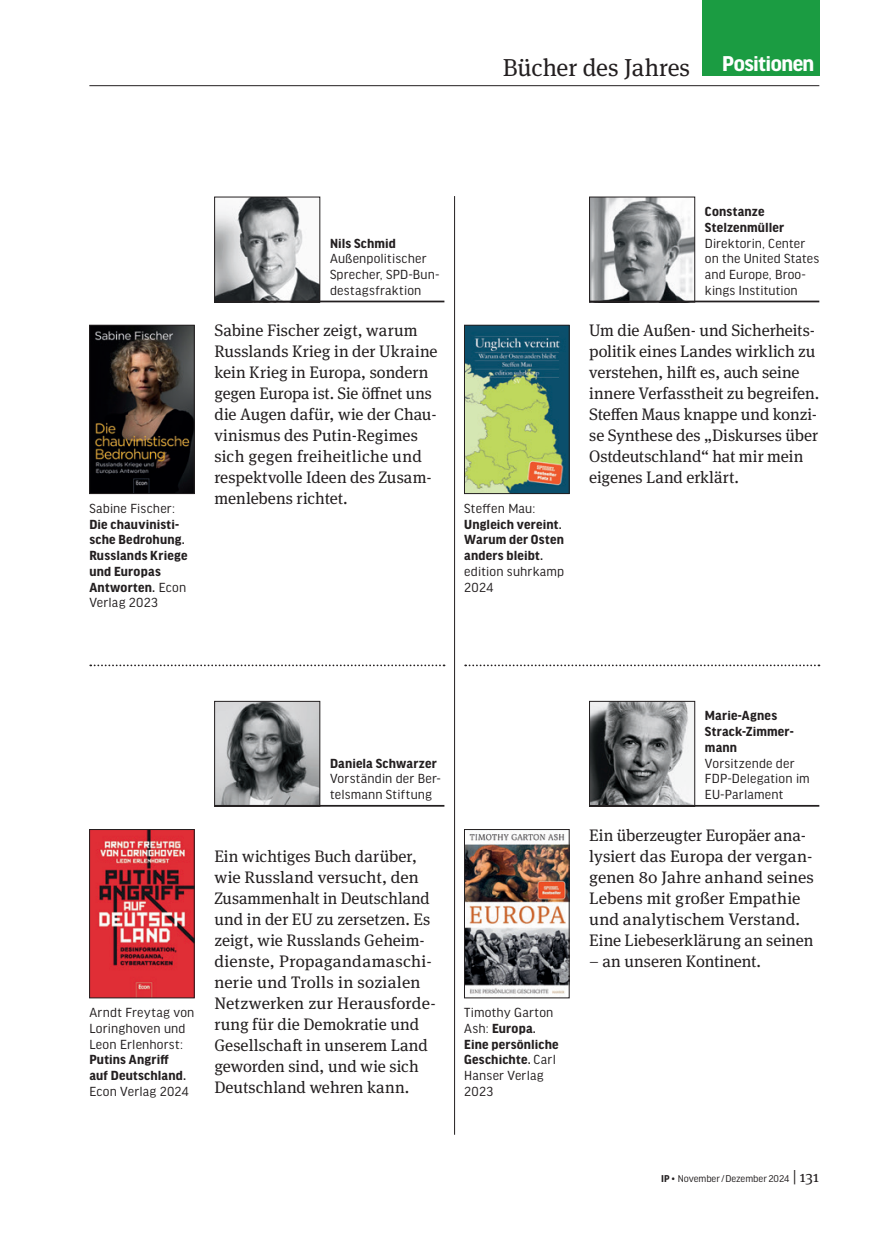
<style>
.page{position:relative;width:869px;height:1241px;background:#fff}
.page>*{position:absolute;margin:0;border:0;box-sizing:border-box;transform-origin:0 0}
.t1{font:24.5px "Meta Serif Pro";letter-spacing:-.005em;color:#231f20}
.t2{font:700 22.75px "Good Headline Pro";letter-spacing:-.025em;color:#fff}
.t3{font:16.62px/21px "Meta Serif Pro";color:#231f20}
.t4{font:14px/15.8px "Good Headline Pro";letter-spacing:.015em;color:#231f20}
.t5{font:700 14px/15.8px "Good Headline Pro";letter-spacing:.015em;color:#231f20}
.t6{font:10.5px "Good Headline Pro";color:#231f20}
.s1{font-weight:400}
.s2{font-weight:700}
.s3{font-family:"Meta Serif Pro";font-size:15.75px}
</style>
<div class="page">
<hr style="left:89px;top:85px;width:730px;height:1px;background:#231f20">
<div style="left:701px;top:0;width:118px;height:76px;background:#1b9c42"></div>
<hr style="left:454px;top:196px;width:1px;height:938px;background:#231f20">
<svg style="left:90px;top:664px;width:354px;height:2px"></svg>
<svg style="left:465px;top:664px;width:354px;height:2px"></svg>
<img style="left:91px;top:831px;width:101px;height:164px">
<div style="left:89px;top:829px;width:105px;height:168px;border:1px solid #231f20"></div>
<img style="left:216px;top:703px;width:102px;height:101px">
<div style="left:214px;top:701px;width:106px;height:105px;border:1px solid #231f20"></div>
<hr style="left:214px;top:804px;width:230px;height:2px;background:#231f20">
<img style="left:466px;top:327px;width:101px;height:164px">
<div style="left:464px;top:325px;width:105px;height:168px;border:1px solid #231f20"></div>
<img style="left:591px;top:199px;width:101px;height:101px">
<div style="left:589px;top:197px;width:105px;height:105px;border:1px solid #231f20"></div>
<hr style="left:589px;top:300px;width:230px;height:2px;background:#231f20">
<img style="left:466px;top:833px;width:101px;height:161px">
<div style="left:464px;top:829px;width:105px;height:168px;border:1px solid #231f20"></div>
<img style="left:591px;top:703px;width:101px;height:101px">
<div style="left:589px;top:701px;width:105px;height:105px;border:1px solid #231f20"></div>
<hr style="left:589px;top:804px;width:230px;height:2px;background:#231f20">
<img style="left:91px;top:327px;width:101px;height:164px">
<div style="left:89px;top:325px;width:105px;height:168px;border:1px solid #231f20"></div>
<img style="left:216px;top:199px;width:102px;height:101px">
<div style="left:214px;top:197px;width:106px;height:105px;border:1px solid #231f20"></div>
<hr style="left:214px;top:300px;width:230px;height:2px;background:#231f20">
<h1 class="t1" style="left:502px;top:49px;width:189px">Bücher des Jahres</h1>
<h2 class="t2" style="left:721px;top:53px;width:94px">Positionen</h2>
<p class="t4" style="left:89px;top:500px;width:87px">Sabine Fischer:</p>
<p class="t5" style="left:89px;top:516px;width:100px">Die chauvinisti&shy;sche Bedrohung.<br>Russlands Kriege und Europas<br>Antworten. <span class="s1">Econ<br>Verlag 2023</span></p>
<p class="t5" style="left:330px;top:235px;width:67px">Nils Schmid</p>
<p class="t4" style="left:330px;top:251px;width:111px">Außenpolitischer<br>Sprecher, SPD-Bun&shy;destagsfraktion</p>
<p class="t3" style="left:214px;top:319px;width:225px">Sabine Fischer zeigt, warum<br>Russlands Krieg in der Ukraine kein Krieg in Europa, sondern gegen Europa ist. Sie öffnet uns die Augen dafür, wie der Chau&shy;vinismus des Putin-Regimes sich gegen freiheitliche und respektvolle Ideen des Zusam&shy;menlebens richtet.</p>
<p class="t4" style="left:464px;top:500px;width:72px">Steffen Mau:</p>
<p class="t5" style="left:464px;top:516px;width:101px">Ungleich vereint.<br>Warum der Osten anders bleibt.</p>
<p class="t4" style="left:464px;top:563px;width:101px">edition suhrkamp<br>2024</p>
<p class="t5" style="left:704px;top:204px;width:81px">Constanze<br>Stelzenmüller</p>
<p class="t4" style="left:704px;top:235px;width:116px">Direktorin, Center on the United States and Europe, Broo&shy;kings Institution</p>
<p class="t3" style="left:589px;top:319px;width:231px">Um die Außen- und Sicherheits&shy;politik eines Landes wirklich zu verstehen, hilft es, auch seine innere Verfasstheit zu begreifen.<br>Steffen Maus knappe und konzi&shy;se Synthese des „Diskurses über<br>Ostdeutschland“ hat mir mein eigenes Land erklärt.</p>
<p class="t4" style="left:89px;top:1004px;width:106px">Arndt Freytag von<br>Loringhoven und<br>Leon Erlenhorst:</p>
<p class="t5" style="left:89px;top:1052px;width:98px">Putins Angriff auf Deutschland.</p>
<p class="t4" style="left:89px;top:1083px;width:101px">Econ Verlag 2024</p>
<p class="t5" style="left:330px;top:755px;width:108px">Daniela Schwarzer</p>
<p class="t4" style="left:330px;top:771px;width:112px">Vorständin der Ber&shy;telsmann Stiftung</p>
<p class="t3" style="left:214px;top:844px;width:223px">Ein wichtiges Buch darüber, wie Russland versucht, den<br>Zusammenhalt in Deutschland und in der EU zu zersetzen. Es zeigt, wie Russlands Geheim&shy;dienste, Propagandamaschi&shy;nerie und Trolls in sozialen<br>Netzwerken zur Herausforde&shy;rung für die Demokratie und<br>Gesellschaft in unserem Land geworden sind, und wie sich<br>Deutschland wehren kann.</p>
<p class="t4" style="left:464px;top:1004px;width:96px">Timothy Garton<br>Ash: <span class="s2">Europa.<br>Eine persönliche<br>Geschichte.</span> Carl<br>Hanser Verlag<br>2023</p>
<p class="t5" style="left:704px;top:708px;width:90px">Marie-Agnes<br>Strack-Zimmer&shy;mann</p>
<p class="t4" style="left:704px;top:755px;width:106px">Vorsitzende der<br>FDP-Delegation im<br>EU-Parlament</p>
<p class="t3" style="left:589px;top:823px;width:226px">Ein überzeugter Europäer ana&shy;lysiert das Europa der vergan&shy;genen 80 Jahre anhand seines<br>Lebens mit großer Empathie und analytischem Verstand.<br>Eine Liebeserklärung an seinen</p>
<p class="t3" style="left:589px;top:949px;width:173px">– an unseren Kontinent.</p>
<p class="t6" style="left:661px;top:1173px;width:159px"><span class="s2">IP</span> • November/Dezember 2024 <span class="s3">| 131</span></p>
</div>
